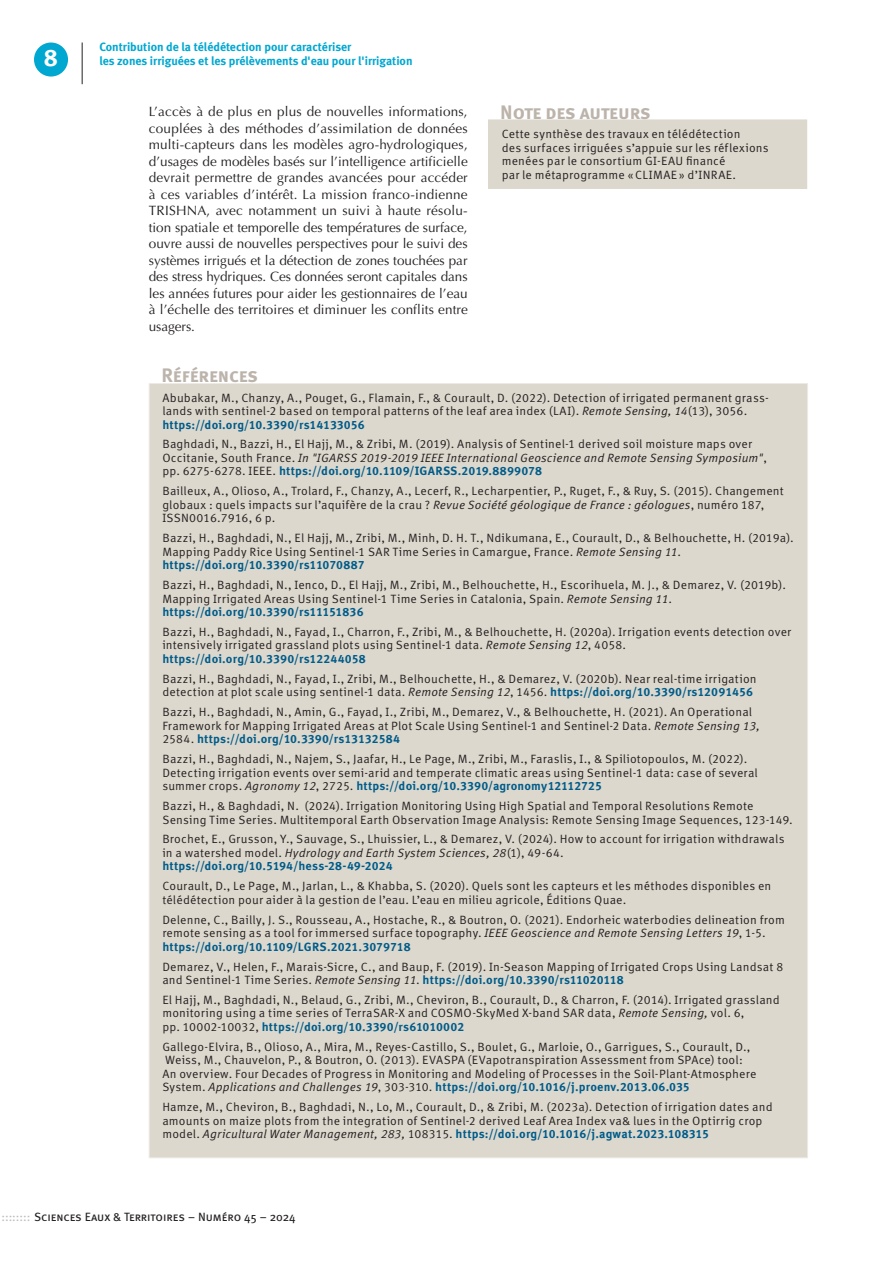
<style>
.page{position:relative;width:893px;height:1263px;background:#fff}
.page>*{position:absolute;margin:0;border:0;box-sizing:border-box;transform-origin:0 0}
.t1{font:700 24px "Meta Bold LF Caps";color:#fff}
.t2{font:700 19.5px "Meta Bold LF Caps";letter-spacing:-.01em;color:#bcb4ab}
.t3{font:13.5px/16.5px "Optima";letter-spacing:.01em;color:#231f20;text-align:justify}
.t4{font:12px/13.5px "Meta Correspondence Pro";letter-spacing:.015em;color:#231f20}
.t5{font:700 12px/13.5px "Meta Bold LF Roman";color:#00a7d1}
.t6{font:12px "Meta Book Caps";color:#231f20}
.s1{font-style:italic}
.s2{font-weight:700;color:#005c8a}
.s3{color:#bcbdc0}
</style>
<div class="page">
<div style="left:34px;top:43px;width:34px;height:34px;background:#00a7d1;border-radius:50%"></div>
<hr style="left:82px;top:43px;width:1px;height:41px;background:#231f20">
<div style="left:149px;top:383px;width:658px;height:775px;background:#ddd8cd"></div>
<div style="left:489px;top:120px;width:318px;height:68px;background:#ddd8cd"></div>
<div style="left:488px;top:120px;width:319px;height:69px;border:1px solid #ddd8cd"></div>
<h1 class="t1" style="left:44px;top:43px;width:15px">8</h1>
<p class="t5" style="left:100px;top:40px;width:315px">Contribution de la télédétection pour caractériser<br>les zones irriguées et les prélèvements d'eau pour l'irrigation</p>
<p class="t3" style="left:149px;top:104px;width:321px">L’accès à de plus en plus de nouvelles informations, couplées à des méthodes d’assimilation de données multi-capteurs dans les modèles agro-hydrologiques, d’usages de modèles basés sur l’intelligence artificielle devrait permettre de grandes avancées pour accéder à ces variables d’intérêt. La mission franco-indienne TRISHNA, avec notamment un suivi à haute résolu&shy;tion spatiale et temporelle des températures de surface, ouvre aussi de nouvelles perspectives pour le suivi des systèmes irrigués et la détection de zones touchées par des stress hydriques. Ces données seront capitales dans les années futures pour aider les gestionnaires de l’eau à l’échelle des territoires et diminuer les conflits entre usagers.</p>
<h2 class="t2" style="left:161px;top:363px;width:98px">Références</h2>
<h2 class="t2" style="left:500px;top:100px;width:152px">Note des auteurs</h2>
<p class="t4" style="left:502px;top:126px;width:269px">Cette synthèse des travaux en télédétection<br>des surfaces irriguées s’appuie sur les réflexions menées par le consortium GI-EAU financé<br>par le métaprogramme «CLIMAE» d’INRAE.</p>
<p class="t4" style="left:162px;top:390px;width:608px">Abubakar, M., Chanzy, A., Pouget, G., Flamain, F., &amp; Courault, D. (2022). Detection of irrigated permanent grass&shy;lands with sentinel-2 based on temporal patterns of the leaf area index (LAI). <span class="s1">Remote Sensing, 14</span>(13), 3056. <span class="s2">https://doi.org/10.3390/rs14133056</span></p>
<p class="t4" style="left:162px;top:437px;width:606px">Baghdadi, N., Bazzi, H., El Hajj, M., &amp; Zribi, M. (2019). Analysis of Sentinel-1 derived soil moisture maps over<br>Occitanie, South France. <span class="s1">In "IGARSS 2019-2019 IEEE International Geoscience and Remote Sensing Symposium"</span>, pp. 6275-6278. IEEE. <span class="s2">https://doi.org/10.1109/IGARSS.2019.8899078</span></p>
<p class="t4" style="left:162px;top:484px;width:623px">Bailleux, A., Olioso, A., Trolard, F., Chanzy, A., Lecerf, R., Lecharpentier, P., Ruget, F., &amp; Ruy, S. (2015). Changement globaux : quels impacts sur l’aquifère de la crau ? <span class="s1">Revue Société géologique de France : géologues</span>, numéro 187,<br>ISSN0016.7916, 6 p.</p>
<p class="t4" style="left:162px;top:530px;width:633px">Bazzi, H., Baghdadi, N., El Hajj, M., Zribi, M., Minh, D. H. T., Ndikumana, E., Courault, D., &amp; Belhouchette, H. (2019a).<br>Mapping Paddy Rice Using Sentinel-1 SAR Time Series in Camargue, France. <span class="s1">Remote Sensing 11</span>. <span class="s2">https://doi.org/10.3390/rs11070887</span></p>
<p class="t4" style="left:162px;top:577px;width:625px">Bazzi, H., Baghdadi, N., Ienco, D., El Hajj, M., Zribi, M., Belhouchette, H., Escorihuela, M. J., &amp; Demarez, V. (2019b).<br>Mapping Irrigated Areas Using Sentinel-1 Time Series in Catalonia, Spain. <span class="s1">Remote Sensing 11</span>. <span class="s2">https://doi.org/10.3390/rs11151836</span></p>
<p class="t4" style="left:162px;top:624px;width:630px">Bazzi, H., Baghdadi, N., Fayad, I., Charron, F., Zribi, M., &amp; Belhouchette, H. (2020a). Irrigation events detection over intensively irrigated grassland plots using Sentinel-1 data. <span class="s1">Remote Sensing 12</span>, 4058. <span class="s2">https://doi.org/10.3390/rs12244058</span></p>
<p class="t4" style="left:162px;top:671px;width:596px">Bazzi, H., Baghdadi, N., Fayad, I., Zribi, M., Belhouchette, H., &amp; Demarez, V. (2020b). Near real-time irrigation detection at plot scale using sentinel-1 data. <span class="s1">Remote Sensing 12</span>, 1456. <span class="s2">https://doi.org/10.3390/rs12091456</span></p>
<p class="t4" style="left:162px;top:704px;width:599px">Bazzi, H., Baghdadi, N., Amin, G., Fayad, I., Zribi, M., Demarez, V., &amp; Belhouchette, H. (2021). An Operational<br>Framework for Mapping Irrigated Areas at Plot Scale Using Sentinel-1 and Sentinel-2 Data. <span class="s1">Remote Sensing 13,<br></span>2584. <span class="s2">https://doi.org/10.3390/rs13132584</span></p>
<p class="t4" style="left:162px;top:751px;width:597px">Bazzi, H., Baghdadi, N., Najem, S., Jaafar, H., Le Page, M., Zribi, M., Faraslis, I., &amp; Spiliotopoulos, M. (2022).<br>Detecting irrigation events over semi-arid and temperate climatic areas using Sentinel-1 data: case of several summer crops. <span class="s1">Agronomy 12</span>, 2725. <span class="s2">https://doi.org/10.3390/agronomy12112725</span></p>
<p class="t4" style="left:162px;top:798px;width:632px">Bazzi, H., &amp; Baghdadi, N. (2024). Irrigation Monitoring Using High Spatial and Temporal Resolutions Remote<br>Sensing Time Series. Multitemporal Earth Observation Image Analysis: Remote Sensing Image Sequences, 123-149.</p>
<p class="t4" style="left:162px;top:832px;width:624px">Brochet, E., Grusson, Y., Sauvage, S., Lhuissier, L., &amp; Demarez, V. (2024). How to account for irrigation withdrawals in a watershed model. <span class="s1">Hydrology and Earth System Sciences, 28</span>(1), 49-64. <span class="s2">https://doi.org/10.5194/hess-28-49-2024</span></p>
<p class="t4" style="left:162px;top:878px;width:610px">Courault, D., Le Page, M., Jarlan, L., &amp; Khabba, S. (2020). Quels sont les capteurs et les méthodes disponibles en télédétection pour aider à la gestion de l’eau. L’eau en milieu agricole, Éditions Quae.</p>
<p class="t4" style="left:162px;top:912px;width:624px">Delenne, C., Bailly, J. S., Rousseau, A., Hostache, R., &amp; Boutron, O. (2021). Endorheic waterbodies delineation from remote sensing as a tool for immersed surface topography. <span class="s1">IEEE Geoscience and Remote Sensing Letters 19</span>, 1-5. <span class="s2">https://doi.org/10.1109/LGRS.2021.3079718</span></p>
<p class="t4" style="left:162px;top:959px;width:622px">Demarez, V., Helen, F., Marais-Sicre, C., and Baup, F. (2019). In-Season Mapping of Irrigated Crops Using Landsat 8 and Sentinel-1 Time Series. <span class="s1">Remote Sensing 11</span>. <span class="s2">https://doi.org/10.3390/rs11020118</span></p>
<p class="t4" style="left:162px;top:992px;width:619px">El Hajj, M., Baghdadi, N., Belaud, G., Zribi, M., Cheviron, B., Courault, D., &amp; Charron, F. (2014). Irrigated grassland monitoring using a time series of TerraSAR-X and COSMO-SkyMed X-band SAR data, <span class="s1">Remote Sensing,</span> vol. 6,<br>pp. 10002-10032, <span class="s2">https://doi.org/10.3390/rs61010002</span></p>
<p class="t4" style="left:162px;top:1039px;width:596px">Gallego-Elvira, B., Olioso, A., Mira, M., Reyes-Castillo, S., Boulet, G., Marloie, O., Garrigues, S., Courault, D., Weiss, M., Chauvelon, P., &amp; Boutron, O. (2013). EVASPA (EVapotranspiration Assessment from SPAce) tool:<br>An overview. Four Decades of Progress in Monitoring and Modeling of Processes in the Soil-Plant-Atmosphere System. <span class="s1">Applications and Challenges 19</span>, 303-310. <span class="s2">https://doi.org/10.1016/j.proenv.2013.06.035</span></p>
<p class="t4" style="left:162px;top:1099px;width:612px">Hamze, M., Cheviron, B., Baghdadi, N., Lo, M., Courault, D., &amp; Zribi, M. (2023a). Detection of irrigation dates and amounts on maize plots from the integration of Sentinel-2 derived Leaf Area Index va&amp; lues in the Optirrig crop model. <span class="s1">Agricultural Water Management, 283,</span> 108315. <span class="s2">https://doi.org/10.1016/j.agwat.2023.108315</span></p>
<p class="t6" style="left:1px;top:1210px;width:296px"><span class="s3">::::::::</span> Sciences Eaux &amp; Territoires – Numéro 45 – 2024</p>
</div>
